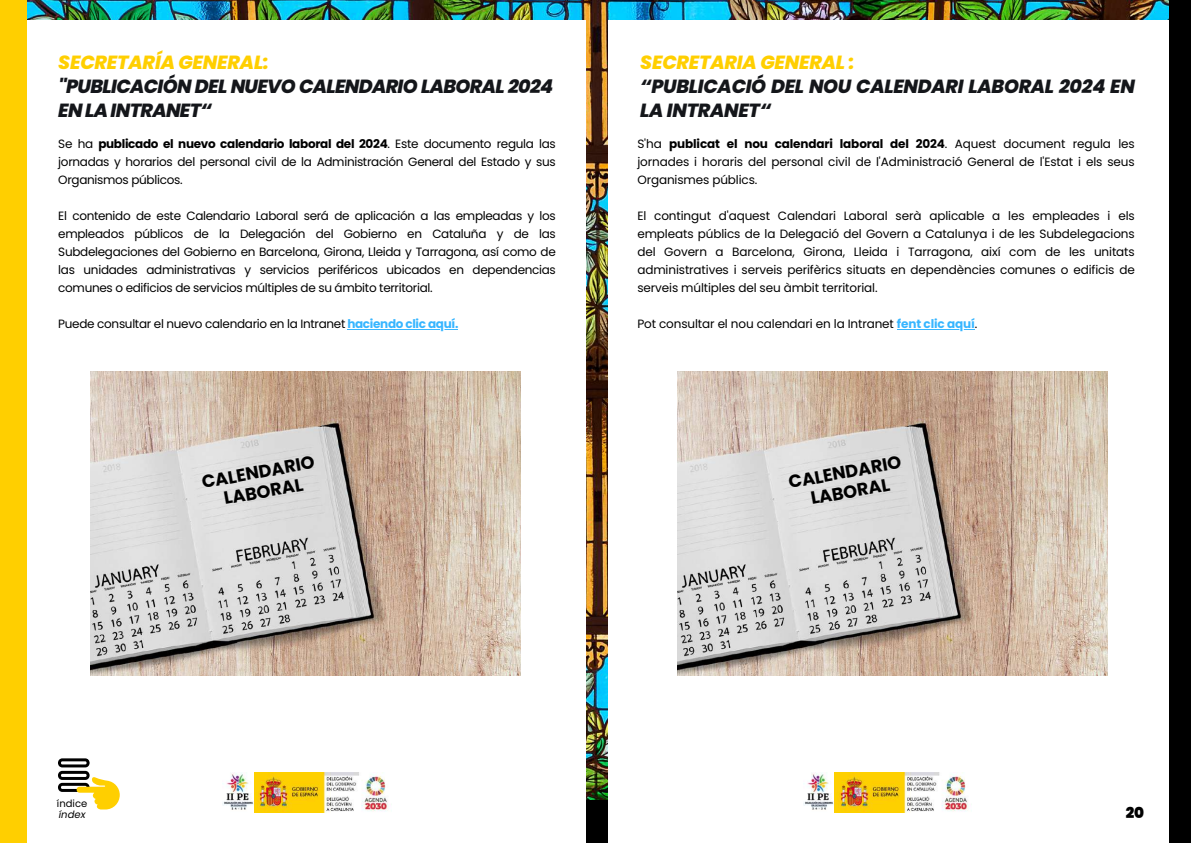
<style>
.page{position:relative;width:1191px;height:843px;background:#fff}
.page>*{position:absolute;margin:0;border:0;box-sizing:border-box;transform-origin:0 0}
.t1{font:italic 800 19px/24px "Poppins";letter-spacing:-.035em;color:#14161a}
.t2{font:italic 800 19px/24px "Poppins";letter-spacing:-.015em;color:#14161a}
.t3{font:italic 800 19px "Poppins";letter-spacing:-.01em;color:#ffcf00}
.t4{font:700 17.7px/19.9px "Poppins";color:#000;text-align:center}
.t5{font:900 15px "Poppins";color:#000}
.t6{font:12px/18px "Poppins";letter-spacing:-.025em;color:#000;text-align:justify}
.t7{font:10px "Poppins";color:#000}
.t8{font:italic 10px "Poppins";color:#000}
.s1{font-weight:700}
.s2{font-weight:700;color:#38b6ff}
</style>
<div class="page">
<img style="left:27px;top:0;width:1141px;height:799px">
<div style="left:0;top:20px;width:585px;height:822px;background:#fff"></div>
<div style="left:0;top:0;width:27px;height:842px;background:#ffcf00"></div>
<div style="left:608px;top:20px;width:582px;height:822px;background:#fff"></div>
<div style="left:1168px;top:0;width:22px;height:842px;background:#000"></div>
<svg style="left:58px;top:758px;width:61px;height:51px"></svg>
<img style="left:223px;top:772px;width:166px;height:40px">
<img style="left:803px;top:772px;width:166px;height:40px">
<img style="left:91px;top:372px;width:429px;height:303px">
<hr style="left:347px;top:329px;width:111px;height:1px;background:#38b6ff">
<hr style="left:896px;top:329px;width:78px;height:1px;background:#38b6ff">
<img style="left:677px;top:372px;width:430px;height:303px">
<h1 class="t3" style="left:58px;top:49px;width:212px">SECRETARÍA GENERAL:</h1>
<h1 class="t1" style="left:58px;top:74px;width:496px">"PUBLICACIÓN DEL NUEVO CALENDARIO LABORAL 2024<br>EN LA INTRANET“</h1>
<p class="t6" style="left:58px;top:135px;width:499px">Se ha <span class="s1">publicado el nuevo calendario laboral del 2024</span>. Este documento regula las jornadas y horarios del personal civil de la Administración General del Estado y sus Organismos públicos.</p>
<p class="t6" style="left:58px;top:207px;width:499px">El contenido de este Calendario Laboral será de aplicación a las empleadas y los empleados públicos de la Delegación del Gobierno en Cataluña y de las Subdelegaciones del Gobierno en Barcelona, Girona, Lleida y Tarragona, así como de las unidades administrativas y servicios periféricos ubicados en dependencias comunes o edificios de servicios múltiples de su ámbito territorial.</p>
<p class="t6" style="left:58px;top:315px;width:401px">Puede consultar el nuevo calendario en la Intranet <span class="s2">haciendo clic aquí.</span></p>
<h1 class="t3" style="left:640px;top:49px;width:216px">SECRETARIA GENERAL :</h1>
<h1 class="t2" style="left:640px;top:74px;width:496px">“PUBLICACIÓ DEL NOU CALENDARI LABORAL 2024 EN<br>LA INTRANET“</h1>
<p class="t6" style="left:637px;top:135px;width:499px">S'ha <span class="s1">publicat el nou calendari laboral del 2024</span>. Aquest document regula les jornades i horaris del personal civil de l'Administració General de l'Estat i els seus Organismes públics.</p>
<p class="t6" style="left:637px;top:207px;width:499px">El contingut d'aquest Calendari Laboral serà aplicable a les empleades i els empleats públics de la Delegació del Govern a Catalunya i de les Subdelegacions del Govern a Barcelona, Girona, Lleida i Tarragona, així com de les unitats administratives i serveis perifèrics situats en dependències comunes o edificis de serveis múltiples del seu àmbit territorial.</p>
<p class="t6" style="left:637px;top:315px;width:341px">Pot consultar el nou calendari en la Intranet <span class="s2">fent clic aquí</span>.</p>
<h2 class="t4" style="left:200px;top:472px;width:116px;rotate:-10deg">CALENDARIO<br>LABORAL</h2>
<h2 class="t4" style="left:786px;top:472px;width:116px;rotate:-10deg">CALENDARIO<br>LABORAL</h2>
<p class="t7" style="left:57px;top:795px;width:32px">índice</p>
<p class="t8" style="left:59px;top:807px;width:28px">índex</p>
<p class="t5" style="left:1125px;top:802px;width:20px">20</p>
</div>
